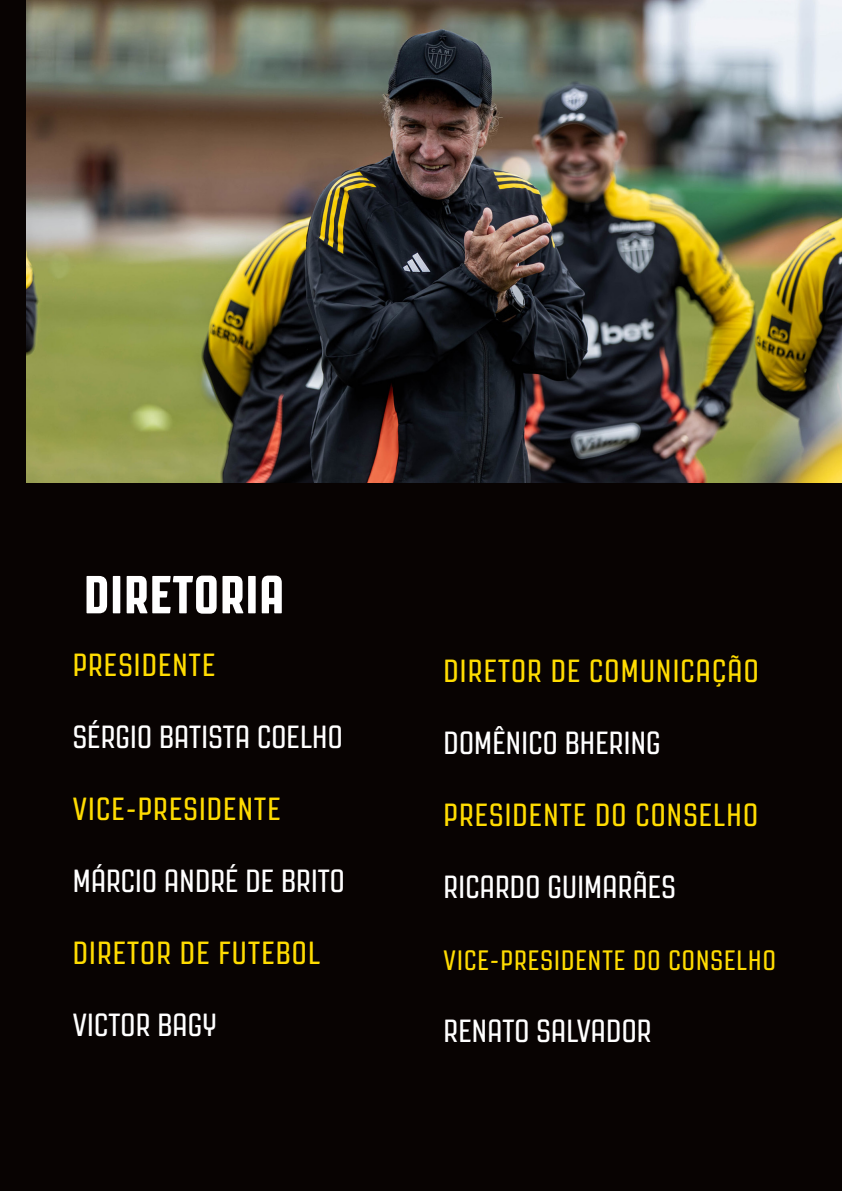
<style>
.page{position:relative;width:842px;height:1191px;background:#080302}
.page>*{position:absolute;margin:0;border:0;box-sizing:border-box;transform-origin:0 0}
.t1{font:800 53.4px "Revolution Gothic";letter-spacing:.02em;color:#fff}
.t2{font:32px "Revolution Gothic";letter-spacing:.01em;color:#fff}
.t3{font:32px "Revolution Gothic";letter-spacing:.04em;color:#ffdc01}
.t4{font:28px "Revolution Gothic";letter-spacing:.04em;color:#ffdc01}
</style>
<div class="page">
<img style="left:26px;top:0;width:816px;height:482px">
<p class="t1" style="left:84px;top:565px;width:202px">DIRETORIA</p>
<p class="t3" style="left:73px;top:647px;width:144px">PRESIDENTE</p>
<p class="t2" style="left:73px;top:719px;width:272px">SÉRGIO BATISTA COELHO</p>
<p class="t3" style="left:73px;top:791px;width:209px">VICE-PRESIDENTE</p>
<p class="t2" style="left:73px;top:863px;width:274px">MÁRCIO ANDRÉ DE BRITO</p>
<p class="t3" style="left:73px;top:935px;width:249px">DIRETOR DE FUTEBOL</p>
<p class="t2" style="left:73px;top:1007px;width:146px">VICTOR BAGY</p>
<p class="t3" style="left:444px;top:654px;width:316px">DIRETOR DE COMUNICAÇÃO</p>
<p class="t2" style="left:444px;top:726px;width:219px">DOMÊNICO BHERING</p>
<p class="t3" style="left:444px;top:798px;width:316px">PRESIDENTE DO CONSELHO</p>
<p class="t2" style="left:444px;top:870px;width:233px">RICARDO GUIMARÃES</p>
<p class="t4" style="left:444px;top:945px;width:334px">VICE-PRESIDENTE DO CONSELHO</p>
<p class="t2" style="left:444px;top:1014px;width:209px">RENATO SALVADOR</p>
</div>
